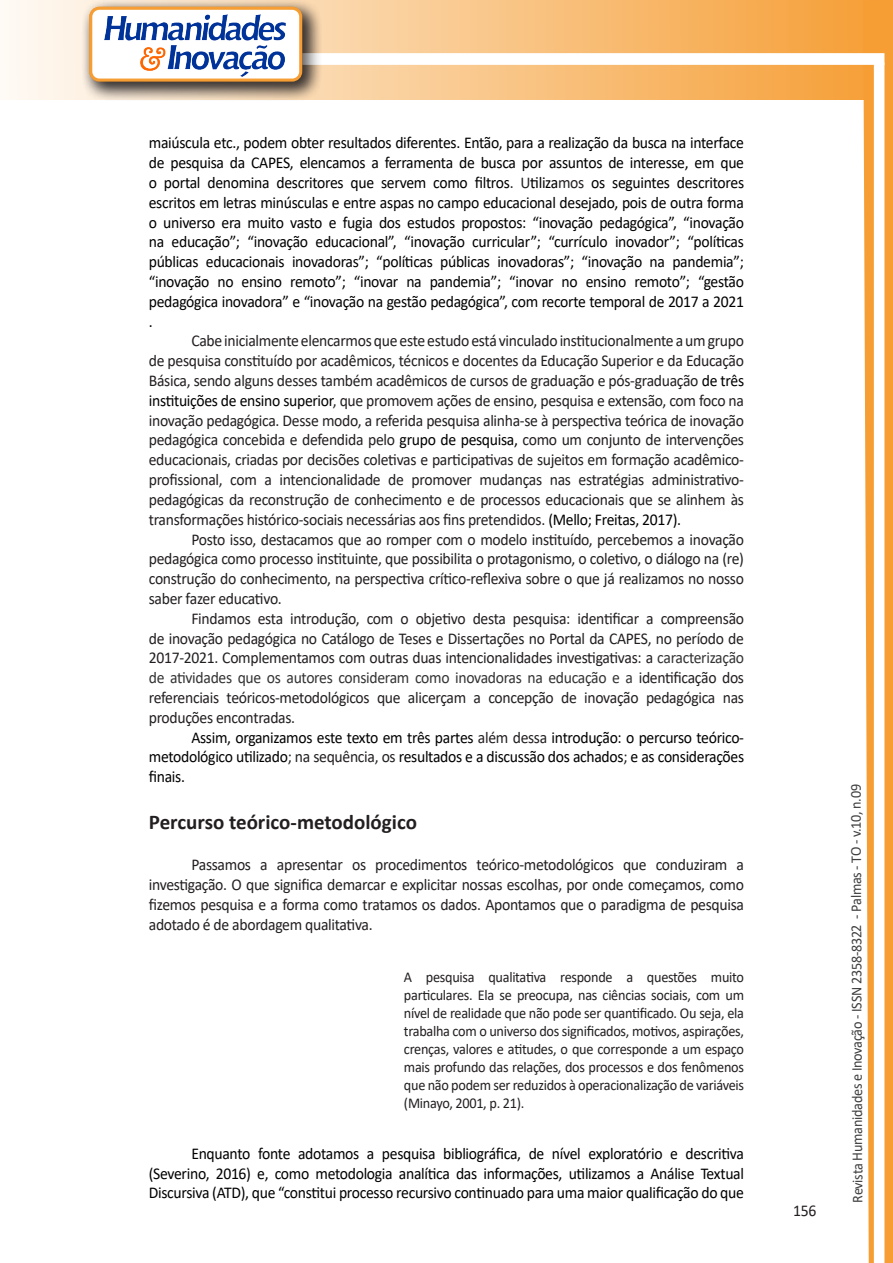
<style>
.page{position:relative;width:893px;height:1263px;background:#fff}
.page>*{position:absolute;margin:0;border:0;box-sizing:border-box;transform-origin:0 0}
.Titulo_2{font:700 21px "Calibri";color:#231f20}
.texto{font:16.5px/19.8px "Calibri";letter-spacing:-.02em;color:#231f20;text-align:justify;scale:.95 1}
.texto-2{font:16.5px/19.8px "Calibri";letter-spacing:-.02em;color:#000;text-align:justify;scale:.95 1}
.citacao{font:15px/18px "Calibri";letter-spacing:-.02em;color:#231f20;text-align:justify;scale:.95 1}
.t1{font:15px "Calibri";letter-spacing:-.025em;color:#3e3e3f;scale:.95 1}
.s1{color:#231f20}
.s2{color:#000}
.s3{color:#333}
</style>
<div class="page">
<svg style="left:5px;top:0;width:858px;height:100px;background:#f9c484"></svg>
<div style="left:302px;top:53px;width:582px;height:12px;background:#fff;border:2px solid #fff"></div>
<svg style="left:863px;top:0;width:30px;height:1263px"></svg>
<div style="left:81px;top:0;width:241px;height:102px;background:#231f20;opacity:.75"></div>
<div style="left:91px;top:8px;width:210px;height:72px;background:#fff;border-radius:9px"></div>
<img style="left:104px;top:14px;width:181px;height:62px">
<div style="left:89px;top:7px;width:213px;height:75px;border:3px solid #f69e34;border-radius:9px"></div>
<p class="texto-2" style="left:149px;top:133px;width:628px">maiúscula etc., podem obter resultados diferentes. Então, para a realização da busca na interface de pesquisa da CAPES, elencamos a ferramenta de busca por assuntos de interesse, em que o portal denomina descritores que servem como filtros<span class="s1">. U</span>tiliza<span class="s1">mos</span> os seguintes descritores escritos em letras minúsculas e entre aspas no campo educacional desejado, pois de outra forma o universo era muito vasto e fugia dos estudos propostos: “inovação pedagógica”, “inovação na educação”; “inovação educacional”, “inovação curricular”; “currículo inovador”; “políticas públicas educacionais inovadoras”; “políticas públicas inovadoras”; “inovação na pandemia”; “inovação no ensino remoto”; “inovar na pandemia”; “inovar no ensino remoto”; “gestão pedagógica inovadora” e “inovação na gestão pedagógica”, com recorte temporal de 2017 a 2021 .</p>
<p class="texto" style="left:149px;top:331px;width:628px;text-indent:43px">Cabe inicialmente elencarmos que este estudo está vinculado institucionalmente a um grupo de pesquisa constituído por acadêmicos, técnicos e docentes da Educação Superior e da Educação Básica, sendo alguns desses também acadêmicos de cursos de graduação e pós-graduação <span class="s2">de três instituições de ensino superior</span>, que promovem ações de ensino, pesquisa e extensão, com foco na inovação pedagógica. Desse modo, a referida pesquisa alinha-se à perspectiva teórica de inovação pedagógica concebida e defendida pelo <span class="s2">grupo de pesquisa,</span> como um conjunto de intervenções educacionais, criadas por decisões coletivas e participativas de sujeitos em formação acadêmico&shy;profissional, com a intencionalidade de promover mudanças nas estratégias administrativo&shy;pedagógicas da reconstrução de conhecimento e de processos educacionais que se alinhem às transformações histórico-sociais necessárias aos fins pretendidos. <span class="s2">(Mello; Freitas, 2017).</span></p>
<p class="texto" style="left:149px;top:529px;width:628px;text-indent:43px">Posto isso, destacamos que ao romper com o modelo instituído, percebemos a inovação pedagógica como processo instituinte, que possibilita o protagonismo, o coletivo, o diálogo na (re) construção do conhecimento, na perspectiva crítico-reflexiva sobre o que já realizamos no nosso saber fazer educativo.</p>
<p class="texto" style="left:149px;top:608px;width:628px;text-indent:43px">Findamos esta introdução, com o objetivo desta pesquisa: identificar a compreensão de inovação pedagógica no Catálogo de Teses e Dissertações no Portal da CAPES, no período de 2017-2021. Complementamos com outras duas intencionalidades investigativas: a <span class="s3">caracterização de atividades que os autores consideram como inovadoras na educação e a</span> identificação dos referenciais teóricos-metodológicos que alicerçam a concepção de inovação pedagógica nas produções encontradas.</p>
<p class="texto-2" style="left:149px;top:727px;width:628px;text-indent:43px">Assim, organizamos este texto em três partes <span class="s1">além dessa</span> introdução: o percurso teórico&shy;metodológico utilizado<span class="s1">; na sequência, os</span> resultados e a discussão dos achados<span class="s1">;</span> e as considerações finais.</p>
<p class="Titulo_2" style="left:149px;top:807px;width:270px">Percurso teórico-metodológico</p>
<p class="texto" style="left:149px;top:854px;width:628px;text-indent:43px">Passamos a apresentar os procedimentos teórico-metodológicos que conduziram a investigação. O que significa demarcar e explicitar nossas escolhas, por onde começamos, como fizemos pesquisa e a forma como tratamos os dados. Apontamos que o paradigma de pesquisa adotado é de abordagem qualitativa.</p>
<p class="citacao" style="left:404px;top:968px;width:360px">A pesquisa qualitativa responde a questões muito particulares. Ela se preocupa, nas ciências sociais, com um nível de realidade que não pode ser quantificado. Ou seja, ela trabalha com o universo dos significados, motivos, aspirações, crenças, valores e atitudes, o que corresponde a um espaço mais profundo das relações, dos processos e dos fenômenos que não podem ser reduzidos à operacionalização de variáveis (Minayo, 2001, p. 21).</p>
<p class="texto-2" style="left:149px;top:1143px;width:628px;text-indent:43px">Enquanto fonte adotamos a pesquisa bibliográfica, de nível exploratório e descritiva (Severino, 2016) e, como metodologia analítica das informações, utilizamos a Análise Textual Discursiva (ATD), que “constitui processo recursivo continuado para uma maior qualificação do que</p>
<p class="texto" style="left:793px;top:1200px;width:26px">156</p>
<p class="t1" style="left:846px;top:1203px;width:442px;rotate:-90deg">Revista Humanidades e Inovação - ISSN 2358-8322 - Palmas - TO - v.10, n.09</p>
</div>
